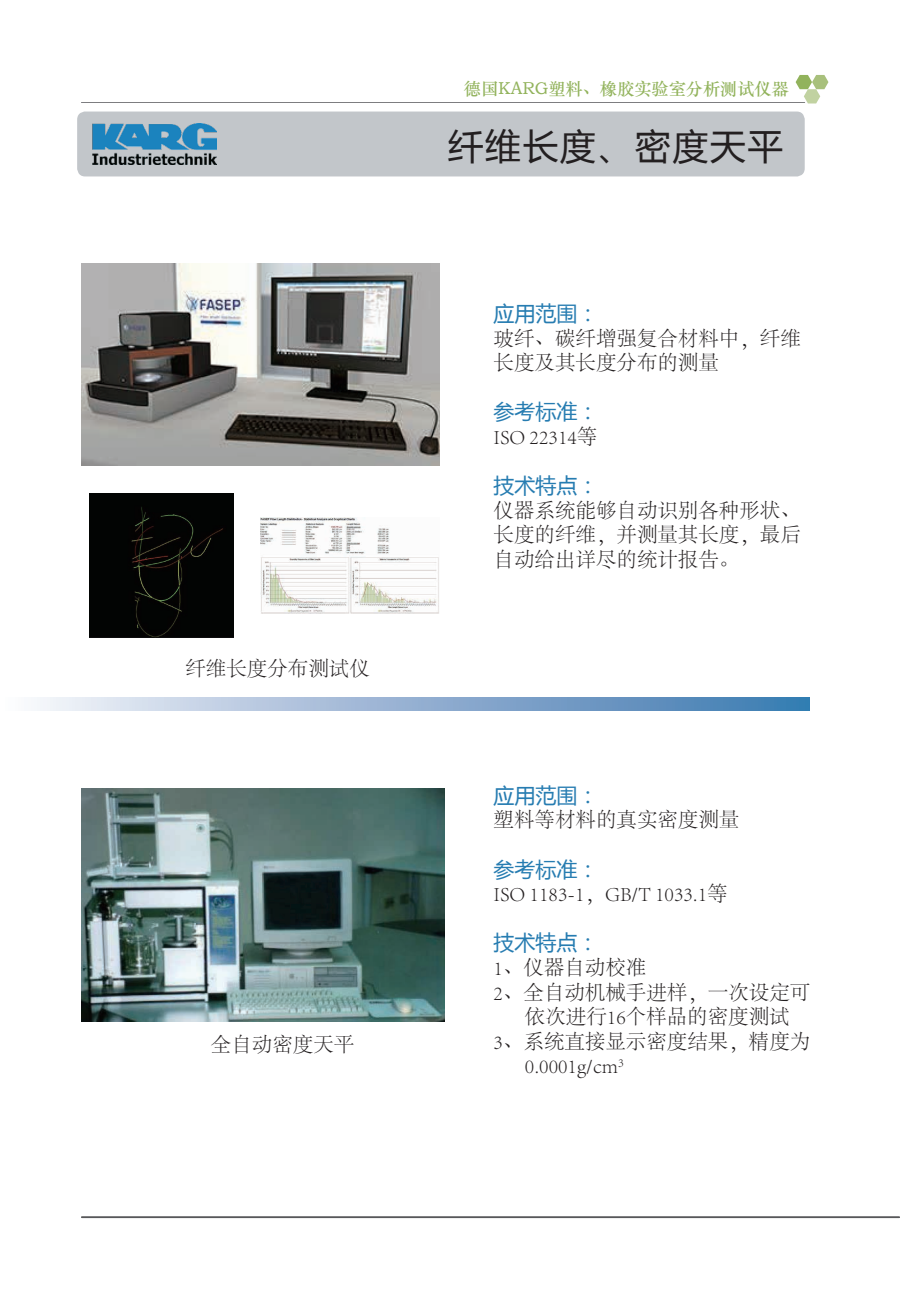
<style>
.page{position:relative;width:906px;height:1289px;background:#fff}
.page>*{position:absolute;margin:0;border:0;box-sizing:border-box;transform-origin:0 0}
.t1{font:35.7px "Microsoft Ya Hei";letter-spacing:.05em;color:#231f20}
.t2{font:21px "Microsoft Ya Hei";color:#267cb1}
.t3{font:300 20.55px/24.6px "Adobe Song Std";color:#231f20}
.t4{font:17.1px "ST Zhongsong";color:#92b35c}
</style>
<div class="page">
<img style="left:81px;top:264px;width:358px;height:202px">
<img style="left:89px;top:493px;width:144px;height:145px">
<img style="left:260px;top:517px;width:179px;height:97px">
<svg style="left:37px;top:697px;width:772px;height:13px;background:#93b2d2"></svg>
<img style="left:82px;top:788px;width:363px;height:233px">
<div style="left:77px;top:111px;width:727px;height:65px;background:#c2c6ca;border-radius:8px"></div>
<svg style="left:81px;top:75px;width:747px;height:28px"></svg>
<img style="left:93px;top:124px;width:123px;height:40px">
<div style="left:81px;top:1216px;width:819px;height:1px;border:1px solid #57585a"></div>
<p class="t3" style="left:185px;top:657px;width:186px">纤维长度分布测试仪</p>
<p class="t3" style="left:211px;top:1033px;width:145px">全自动密度天平</p>
<p class="t4" style="left:464px;top:76px;width:326px">德国KARG塑料、橡胶实验室分析测试仪器</p>
<p class="t1" style="left:448px;top:122px;width:337px">纤维长度、密度天平</p>
<p class="t2" style="left:493px;top:299px;width:106px">应用范围：</p>
<p class="t3" style="left:493px;top:326px;width:309px">玻纤、碳纤增强复合材料中，纤维长度及其长度分布的测量</p>
<p class="t2" style="left:493px;top:397px;width:106px">参考标准：</p>
<p class="t3" style="left:493px;top:425px;width:105px">ISO 22314等</p>
<p class="t2" style="left:493px;top:471px;width:106px">技术特点：</p>
<p class="t3" style="left:493px;top:499px;width:309px;text-align:justify">仪器系统能够自动识别各种形状、长度的纤维，并测量其长度，最后自动给出详尽的统计报告。</p>
<p class="t2" style="left:493px;top:781px;width:106px">应用范围：</p>
<p class="t3" style="left:493px;top:808px;width:247px">塑料等材料的真实密度测量</p>
<p class="t2" style="left:493px;top:854px;width:106px">参考标准：</p>
<p class="t3" style="left:493px;top:882px;width:236px">ISO 1183-1，GB/T 1033.1等</p>
<p class="t2" style="left:493px;top:928px;width:106px">技术特点：</p>
<p class="t3" style="left:493px;top:956px;width:154px">1、仪器自动校准</p>
<p class="t3" style="left:493px;top:980px;width:318px">2、全自动机械手进样，一次设定可</p>
<p class="t3" style="left:525px;top:1005px;width:266px">依次进行16个样品的密度测试</p>
<p class="t3" style="left:493px;top:1029px;width:318px">3、系统直接显示密度结果，精度为</p>
<p class="t3" style="left:525px;top:1054px;width:100px">0.0001g/cm<sup>3</sup></p>
</div>
